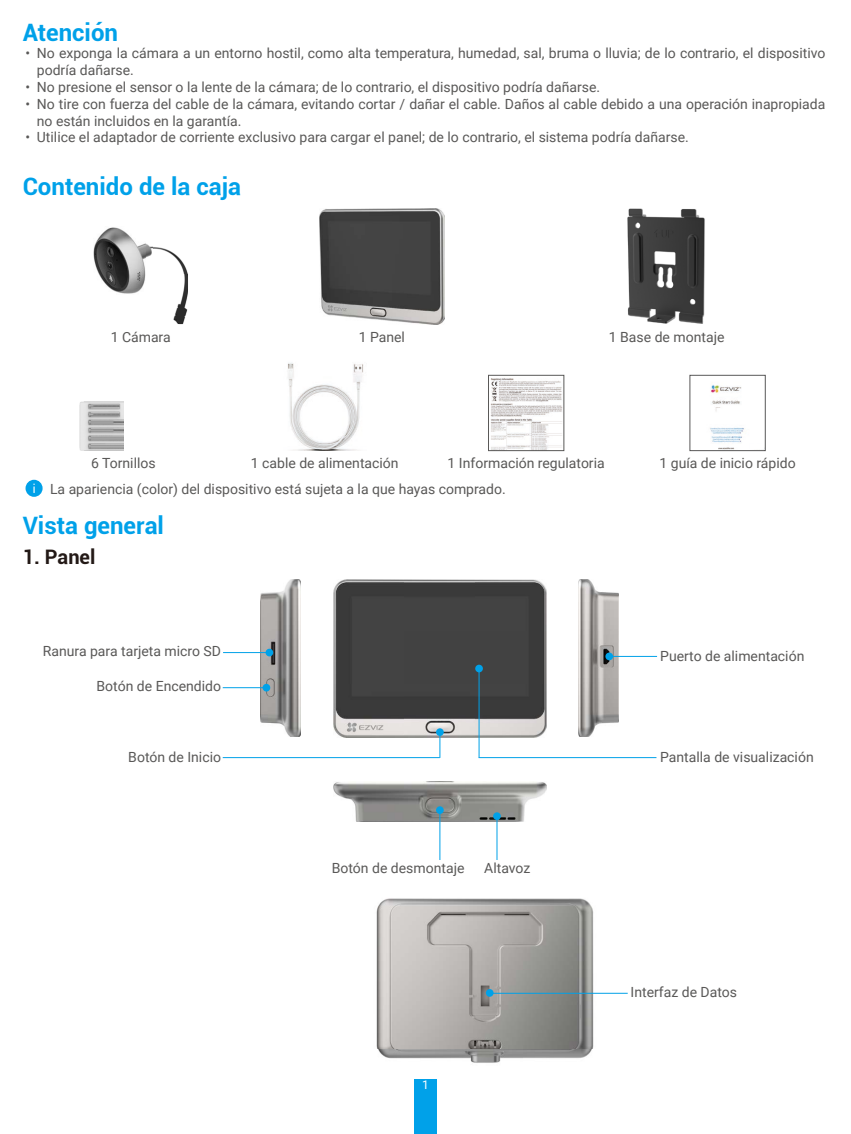
<style>
.page{position:relative;width:851px;height:1134px;background:#fff}
.page>*{position:absolute;margin:0;border:0;box-sizing:border-box;transform-origin:0 0}
.t1{font:700 24px "Roboto";color:#00a1e9}
.t2{font:700 20px "Roboto";color:#231916}
.t3{font:14px/16.8px "Roboto";color:#595857}
.t4{font:12px "Roboto";color:#fff}
</style>
<div class="page">
<div style="left:414px;top:1080px;width:23px;height:54px;background:#00a1e9"></div>
<img style="left:153px;top:247px;width:35px;height:77px">
<img style="left:93px;top:227px;width:60px;height:67px">
<img style="left:319px;top:208px;width:125px;height:116px">
<img style="left:627px;top:209px;width:78px;height:115px">
<img style="left:79px;top:402px;width:44px;height:49px">
<img style="left:288px;top:363px;width:76px;height:88px">
<img style="left:490px;top:378px;width:72px;height:71px">
<div style="left:488px;top:375px;width:76px;height:76px;border:1px solid #595857"></div>
<img style="left:710px;top:385px;width:34px;height:64px">
<div style="left:689px;top:375px;width:76px;height:76px;border:1px solid #595858"></div>
<div style="left:26px;top:480px;width:17px;height:17px;background:#00a1e9;border-radius:50%"></div>
<svg style="left:33px;top:484px;width:2px;height:9px"></svg>
<img style="left:333px;top:781px;width:213px;height:41px">
<img style="left:333px;top:579px;width:213px;height:158px">
<img style="left:578px;top:579px;width:41px;height:158px">
<img style="left:261px;top:579px;width:40px;height:158px">
<hr style="left:611px;top:656px;width:46px;height:1px;background:#00a1e8">
<div style="left:605px;top:652px;width:8px;height:8px;background:#00a1e8;border-radius:50%"></div>
<svg style="left:439px;top:736px;width:1px;height:21px"></svg>
<hr style="left:478px;top:671px;width:1px;height:87px;background:#00a1e8">
<div style="left:436px;top:728px;width:7px;height:8px;background:#00a1e8;border-radius:50%"></div>
<div style="left:475px;top:665px;width:8px;height:7px;background:#00a1e8;border-radius:50%"></div>
<hr style="left:439px;top:812px;width:1px;height:48px;background:#00a1e8">
<div style="left:436px;top:806px;width:7px;height:8px;background:#00a1e8;border-radius:50%"></div>
<hr style="left:496px;top:818px;width:1px;height:42px;background:#00a1e8">
<div style="left:493px;top:812px;width:7px;height:8px;background:#00a1e8;border-radius:50%"></div>
<hr style="left:223px;top:652px;width:44px;height:1px;background:#00a1e8">
<div style="left:265px;top:649px;width:8px;height:7px;background:#00a1e8;border-radius:50%"></div>
<hr style="left:223px;top:687px;width:41px;height:1px;background:#00a1e8">
<hr style="left:223px;top:757px;width:217px;height:1px;background:#00a1e8">
<hr style="left:478px;top:757px;width:178px;height:1px;background:#00a1e8">
<div style="left:262px;top:684px;width:8px;height:7px;background:#00a1e8;border-radius:50%"></div>
<img style="left:376px;top:898px;width:223px;height:165px">
<hr style="left:491px;top:993px;width:136px;height:1px;background:#00a1e8">
<div style="left:486px;top:989px;width:7px;height:8px;background:#00a1e8;border-radius:50%"></div>
<h1 class="t1" style="left:23px;top:15px;width:97px">Atención</h1>
<p class="t3" style="left:37px;top:44px;width:790px;text-indent:-11px">• No exponga la cámara a un entorno hostil, como alta temperatura, humedad, sal, bruma o lluvia; de lo contrario, el dispositivo podría dañarse.</p>
<p class="t3" style="left:26px;top:78px;width:576px">• No presione el sensor o la lente de la cámara; de lo contrario, el dispositivo podría dañarse.</p>
<p class="t3" style="left:37px;top:95px;width:790px;text-indent:-11px">• No tire con fuerza del cable de la cámara, evitando cortar / dañar el cable. Daños al cable debido a una operación inapropiada no están incluidos en la garantía.</p>
<p class="t3" style="left:26px;top:128px;width:664px">• Utilice el adaptador de corriente exclusivo para cargar el panel; de lo contrario, el sistema podría dañarse.</p>
<h1 class="t1" style="left:23px;top:170px;width:220px">Contenido de la caja</h1>
<p class="t3" style="left:111px;top:328px;width:62px">1 Cámara</p>
<p class="t3" style="left:358px;top:328px;width:48px">1 Panel</p>
<p class="t3" style="left:608px;top:328px;width:117px">1 Base de montaje</p>
<p class="t3" style="left:91px;top:454px;width:66px">6 Tornillos</p>
<p class="t3" style="left:251px;top:454px;width:149px">1 cable de alimentación</p>
<p class="t3" style="left:447px;top:454px;width:159px">1 Información regulatoria</p>
<p class="t3" style="left:659px;top:454px;width:138px">1 guía de inicio rápido</p>
<p class="t3" style="left:50px;top:480px;width:457px">La apariencia (color) del dispositivo está sujeta a la que hayas comprado.</p>
<h1 class="t1" style="left:23px;top:509px;width:143px">Vista general</h1>
<h2 class="t2" style="left:23px;top:543px;width:74px">1. Panel</h2>
<p class="t3" style="left:43px;top:642px;width:180px">Ranura para tarjeta micro SD</p>
<p class="t3" style="left:97px;top:677px;width:126px">Botón de Encendido</p>
<p class="t3" style="left:128px;top:748px;width:94px">Botón de Inicio</p>
<p class="t3" style="left:332px;top:859px;width:134px">Botón de desmontaje</p>
<p class="t3" style="left:484px;top:859px;width:48px">Altavoz</p>
<p class="t4" style="left:422px;top:1076px;width:8px">1</p>
<p class="t3" style="left:660px;top:647px;width:146px">Puerto de alimentación</p>
<p class="t3" style="left:660px;top:748px;width:155px">Pantalla de visualización</p>
<p class="t3" style="left:630px;top:983px;width:108px">Interfaz de Datos</p>
</div>
